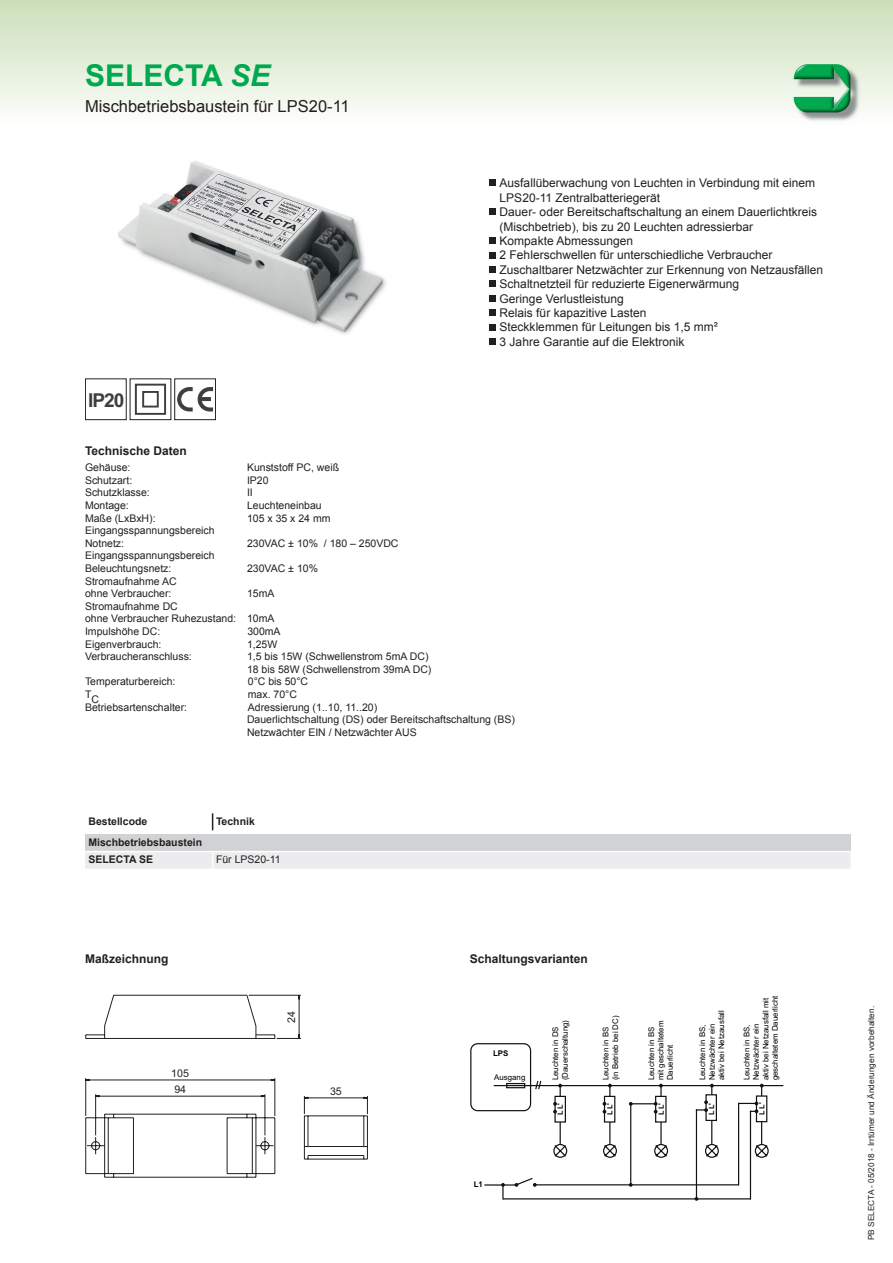
<style>
.page{position:relative;width:893px;height:1263px;background:#fff}
.page>*{position:absolute;margin:0;border:0;box-sizing:border-box;transform-origin:0 0}
.t1{font:700 30px "Arial";color:#00a84e}
.t2{font:700 19.2px "Arial";color:#3e3e3f}
.t3{font:16.5px "Arial";color:#231f20}
.t4{font:12px/14.4px "Arial";color:#231f20}
.t5{font:700 12px "Arial";color:#231f20}
.t6{font:10.65px "Arial";color:#231f20}
.t7{font:10.5px/12.6px "Arial";color:#231f20}
.t8{font:700 10.5px/17px "Arial";color:#231f20}
.t9{font:8.25px "Arial";color:#231f20}
.t10{font:7.8px/9.4px "Arial";color:#000001}
.t11{font:700 7.8px "Arial";color:#000001}
.t12{font:700 7.2px "Arial";color:#000001}
.s1{font-style:italic}
</style>
<div class="page">
<svg style="left:470px;top:1043px;width:314px;height:143px"></svg>
<div style="left:756px;top:1095px;width:11px;height:27px;background:#fff;border:1px solid #0f1313"></div>
<svg style="left:501px;top:1079px;width:263px;height:122px"></svg>
<img style="left:0;top:0;width:893px;height:121px">
<div style="left:85px;top:834px;width:765px;height:17px;background:#d1d2d4"></div>
<div style="left:85px;top:852px;width:765px;height:16px;background:#ececee"></div>
<svg style="left:211px;top:813px;width:3px;height:17px"></svg>
<svg style="left:489px;top:180px;width:6px;height:6px"></svg>
<svg style="left:489px;top:281px;width:6px;height:6px"></svg>
<svg style="left:489px;top:295px;width:6px;height:6px"></svg>
<div style="left:489px;top:309px;width:6px;height:7px;background:#231f20"></div>
<svg style="left:489px;top:324px;width:6px;height:6px"></svg>
<div style="left:489px;top:338px;width:6px;height:7px;background:#231f20"></div>
<div style="left:489px;top:237px;width:6px;height:7px;background:#231f20"></div>
<svg style="left:489px;top:252px;width:6px;height:6px"></svg>
<div style="left:489px;top:266px;width:6px;height:7px;background:#231f20"></div>
<svg style="left:489px;top:209px;width:6px;height:6px"></svg>
<img style="left:118px;top:160px;width:268px;height:174px">
<svg style="left:86px;top:994px;width:215px;height:183px"></svg>
<svg style="left:294px;top:1096px;width:74px;height:74px"></svg>
<div style="left:85px;top:378px;width:42px;height:42px;border:1px solid #231f20"></div>
<div style="left:174px;top:378px;width:42px;height:42px;border:1px solid #231f20"></div>
<svg style="left:177px;top:387px;width:36px;height:24px"></svg>
<div style="left:130px;top:378px;width:41px;height:42px;background:linear-gradient(to bottom,#f9f9f9,#f9f9f9)"></div>
<div style="left:135px;top:384px;width:31px;height:31px;background:#fff;border:2px solid #3e3e3f"></div>
<div style="left:142px;top:391px;width:17px;height:16px;background:#fff;border:2px solid #3e3e3f"></div>
<h1 class="t1" style="left:85px;top:55px;width:187px">SELECTA <span class="s1">SE</span></h1>
<h3 class="t3" style="left:85px;top:95px;width:266px">Mischbetriebsbaustein für LPS20-11</h3>
<h2 class="t2" style="left:88px;top:387px;width:38px">IP20</h2>
<p class="t5" style="left:85px;top:443px;width:103px">Technische Daten</p>
<p class="t7" style="left:85px;top:461px;width:47px">Gehäuse:</p>
<p class="t7" style="left:247px;top:461px;width:94px">Kunststoff PC, weiß</p>
<p class="t7" style="left:85px;top:474px;width:49px">Schutzart:</p>
<p class="t7" style="left:247px;top:474px;width:23px">IP20</p>
<p class="t7" style="left:85px;top:486px;width:66px">Schutzklasse:</p>
<p class="t7" style="left:247px;top:486px;width:7px">II</p>
<p class="t7" style="left:85px;top:499px;width:45px">Montage:</p>
<p class="t7" style="left:247px;top:499px;width:76px">Leuchteneinbau</p>
<p class="t7" style="left:85px;top:512px;width:72px">Maße (LxBxH):</p>
<p class="t7" style="left:247px;top:512px;width:85px">105 x 35 x 24 mm</p>
<p class="t7" style="left:85px;top:524px;width:131px">Eingangsspannungsbereich<br>Notnetz:</p>
<p class="t7" style="left:247px;top:537px;width:153px">230VAC ± 10% / 180 – 250VDC</p>
<p class="t7" style="left:85px;top:549px;width:131px">Eingangsspannungsbereich<br>Beleuchtungsnetz:</p>
<p class="t7" style="left:247px;top:562px;width:72px">230VAC ± 10%</p>
<p class="t7" style="left:85px;top:575px;width:93px">Stromaufnahme AC ohne Verbraucher:</p>
<p class="t7" style="left:247px;top:587px;width:29px">15mA</p>
<p class="t7" style="left:85px;top:600px;width:191px">Stromaufnahme DC<br>ohne Verbraucher Ruhezustand: 10mA<br>Impulshöhe DC:</p>
<p class="t7" style="left:247px;top:625px;width:35px">300mA</p>
<p class="t4" style="left:500px;top:176px;width:325px">Ausfallüberwachung von Leuchten in Verbindung mit einem LPS20-11 Zentralbatteriegerät<br>Dauer- oder Bereitschaftschaltung an einem Dauerlichtkreis (Mischbetrieb), bis zu 20 Leuchten adressierbar<br>Kompakte Abmessungen<br>2 Fehlerschwellen für unterschiedliche Verbraucher Zuschaltbarer Netzwächter zur Erkennung von Netzausfällen Schaltnetzteil für reduzierte Eigenerwärmung<br>Geringe Verlustleistung<br>Relais für kapazitive Lasten<br>Steckklemmen für Leitungen bis 1,5 mm²<br>3 Jahre Garantie auf die Elektronik</p>
<p class="t7" style="left:85px;top:638px;width:78px">Eigenverbrauch:</p>
<p class="t7" style="left:247px;top:638px;width:32px">1,25W</p>
<p class="t7" style="left:85px;top:650px;width:108px">Verbraucheranschluss:</p>
<p class="t7" style="left:247px;top:650px;width:186px">1,5 bis 15W (Schwellenstrom 5mA DC)<br>18 bis 58W (Schwellenstrom 39mA DC)</p>
<p class="t7" style="left:85px;top:675px;width:92px">Temperaturbereich:</p>
<p class="t7" style="left:248px;top:675px;width:62px">0°C bis 50°C</p>
<p class="t7" style="left:85px;top:690px;width:15px">TC</p>
<p class="t7" style="left:248px;top:688px;width:51px">max. 70°C</p>
<p class="t7" style="left:85px;top:701px;width:104px">Betriebsartenschalter:</p>
<p class="t7" style="left:247px;top:701px;width:269px">Adressierung (1..10, 11..20)<br>Dauerlichtschaltung (DS) oder Bereitschaftschaltung (BS)<br>Netzwächter EIN / Netzwächter AUS</p>
<p class="t8" style="left:88px;top:813px;width:60px">Bestellcode</p>
<p class="t8" style="left:216px;top:813px;width:40px">Technik</p>
<p class="t8" style="left:88px;top:834px;width:115px">Mischbetriebsbaustein<br>SELECTA SE</p>
<p class="t7" style="left:216px;top:853px;width:66px">Für LPS20-11</p>
<p class="t5" style="left:85px;top:951px;width:85px">Maßzeichnung</p>
<p class="t5" style="left:470px;top:951px;width:120px">Schaltungsvarianten</p>
<p class="t6" style="left:171px;top:1066px;width:19px">105</p>
<p class="t6" style="left:174px;top:1082px;width:13px">94</p>
<p class="t6" style="left:285px;top:1023px;width:13px;rotate:-90deg">24</p>
<p class="t6" style="left:330px;top:1084px;width:13px">35</p>
<p class="t11" style="left:493px;top:1048px;width:17px">LPS</p>
<p class="t10" style="left:494px;top:1072px;width:33px">Ausgang</p>
<p class="t10" style="left:551px;top:1080px;width:62px;rotate:-90deg">Leuchten in DS (Dauerschaltung)</p>
<p class="t10" style="left:601px;top:1080px;width:66px;rotate:-90deg">Leuchten in BS<br>(in Betrieb bei DC)</p>
<p class="t10" style="left:647px;top:1080px;width:61px;rotate:-90deg">Leuchten in BS mit geschaltetem<br>Dauerlicht</p>
<p class="t10" style="left:698px;top:1080px;width:71px;rotate:-90deg">Leuchten in BS,<br>Netzwächter ein aktiv bei Netzausfall</p>
<p class="t10" style="left:742px;top:1080px;width:86px;rotate:-90deg">Leuchten in BS,<br>Netzwächter ein<br>aktiv bei Netzausfall mit geschaltetem Dauerlicht</p>
<p class="t11" style="left:474px;top:1179px;width:11px">L1</p>
<p class="t12" style="left:556px;top:1115px;width:14px;rotate:-90deg">L L'</p>
<p class="t12" style="left:605px;top:1115px;width:14px;rotate:-90deg">L L'</p>
<p class="t12" style="left:656px;top:1115px;width:14px;rotate:-90deg">L L'</p>
<p class="t12" style="left:707px;top:1115px;width:14px;rotate:-90deg">L L'</p>
<p class="t12" style="left:757px;top:1115px;width:14px;rotate:-90deg">L L'</p>
<p class="t9" style="left:866px;top:1240px;width:236px;rotate:-90deg">PB SELECTA - 05/2018 - Irrtümer und Änderungen vorbehalten.</p>
</div>
